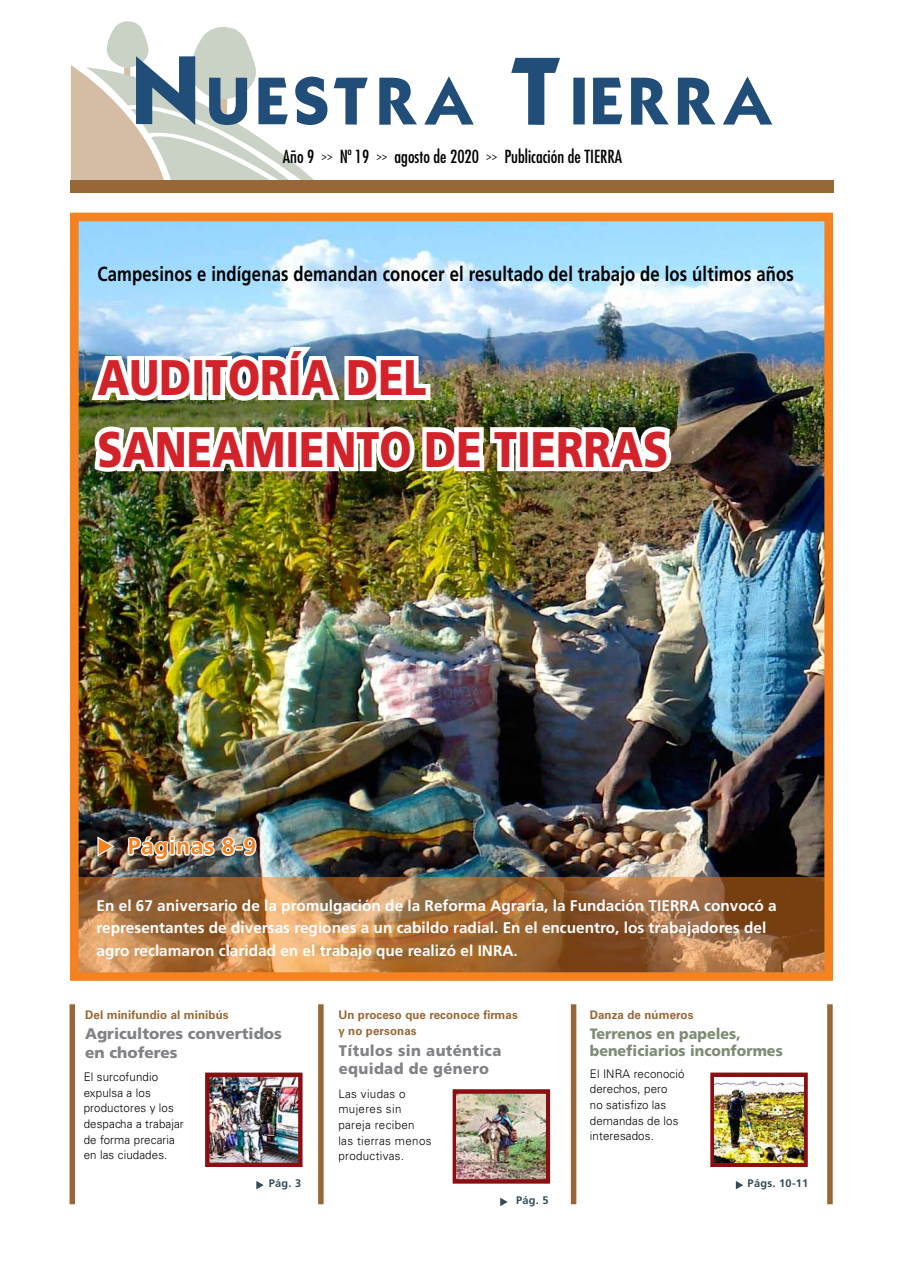
<style>
.page{position:relative;width:904px;height:1276px;background:#fff}
.page>*{position:absolute;margin:0;border:0;box-sizing:border-box;transform-origin:0 0}
.t1{font:66.75px "Mouser";letter-spacing:.055em;color:#204e79}
.t2{font:900 50px/71.1px "Frutiger LT Std";color:#d2232a;scale:.83 1}
.t3{font:700 23px "Frutiger LT Std";letter-spacing:.025em;color:#f58220}
.t4{font:700 20.38px "Frutiger LT Std";letter-spacing:.01em;color:#000;scale:.82 1}
.t5{font:condensed 17.62px "Futura Std";color:#000}
.t6{font:700 15.38px/22.5px "Frutiger LT Std";color:#fff}
.t7{font:900 15.38px "Frutiger LT Std";letter-spacing:.01em;color:#808285;scale:.96 1}
.t8{font:900 15.38px/18.5px "Frutiger LT Std";letter-spacing:.01em;color:#808285}
.t9{font:900 15px "Frutiger LT Std";color:#7f8c75;scale:.95 1}
.t10{font:300 11.88px/15.6px "Univers LT Std";letter-spacing:.01em;color:#000}
.t11{font:700 11.88px/15.6px "Univers LT Std";letter-spacing:.01em;color:#986737}
.t12{font:300 11.88px/15.6px "Univers LT Std";letter-spacing:.03em;color:#000}
.t13{font:700 11px "Frutiger LT Std";letter-spacing:.025em;color:#344b56}
.s1{font-size:95.38px}
</style>
<div class="page">
<img style="left:80px;top:223px;width:743px;height:654px">
<div style="left:70px;top:213px;width:763px;height:768px;border:9px solid #f58220"></div>
<svg style="left:71px;top:877px;width:761px;height:94px;background:#a8703f"></svg>
<svg style="left:71px;top:21px;width:243px;height:159px"></svg>
<div style="left:71px;top:180px;width:763px;height:12px;background:#986737"></div>
<img style="left:210px;top:1077px;width:87px;height:85px">
<div style="left:205px;top:1072px;width:97px;height:95px;border:4px solid #8b0f12"></div>
<svg style="left:710px;top:1072px;width:97px;height:95px;background:#932a24"></svg>
<svg style="left:452px;top:1089px;width:98px;height:94px;background:#953231"></svg>
<div style="left:318px;top:1004px;width:5px;height:200px;background:#986737"></div>
<div style="left:70px;top:1004px;width:5px;height:200px;background:#986737"></div>
<div style="left:571px;top:1004px;width:5px;height:200px;background:#986737"></div>
<div style="left:827px;top:1004px;width:5px;height:200px;background:#986737"></div>
<svg style="left:500px;top:1197px;width:7px;height:9px"></svg>
<svg style="left:735px;top:1181px;width:8px;height:8px"></svg>
<svg style="left:256px;top:1181px;width:8px;height:8px"></svg>
<img style="left:86px;top:342px;width:349px;height:65px">
<img style="left:88px;top:422px;width:587px;height:56px">
<img style="left:127px;top:835px;width:109px;height:27px">
<div style="left:235px;top:845px;width:8px;height:5px;border:2px solid #fff"></div>
<svg style="left:242px;top:835px;width:16px;height:22px"></svg>
<svg style="left:97px;top:835px;width:18px;height:22px"></svg>
<img style="left:714px;top:1077px;width:89px;height:85px">
<img style="left:457px;top:1094px;width:88px;height:84px">
<h1 class="t1" style="left:131px;top:70px;width:643px"><span class="s1">N</span>UESTRA <span class="s1">T</span>IERRA</h1>
<p class="t5" style="left:283px;top:146px;width:340px">Año 9 <sup>&gt;&gt;</sup> Nº 19 <sup>&gt;&gt;</sup> agosto de 2020 <sup>&gt;&gt;</sup> Publicación de TIERRA</p>
<h3 class="t4" style="left:97px;top:262px;width:850px">Campesinos e indígenas demandan conocer el resultado del trabajo de los últimos años</h3>
<h2 class="t2" style="left:97px;top:342px;width:689px">Auditoría del saneamiento de tierras</h2>
<h3 class="t3" style="left:128px;top:833px;width:130px">Páginas 8-9</h3>
<p class="t6" style="left:97px;top:894px;width:681px">En el 67 aniversario de la promulgación de la Reforma Agraria, la Fundación TIERRA convocó a representantes de diversas regiones a un cabildo radial. En el encuentro, los trabajadores del agro reclamaron claridad en el trabajo que realizó el INRA.</p>
<p class="t11" style="left:85px;top:1007px;width:145px">Del minifundio al minibús</p>
<p class="t11" style="left:338px;top:1007px;width:181px">Un proceso que reconoce firmas y no personas</p>
<p class="t11" style="left:590px;top:1007px;width:105px">Danza de números</p>
<p class="t9" style="left:590px;top:1024px;width:160px">Terrenos en papeles,</p>
<p class="t8" style="left:85px;top:1024px;width:198px">Agricultores convertidos en choferes</p>
<p class="t7" style="left:339px;top:1041px;width:171px">Títulos sin auténtica</p>
<p class="t9" style="left:590px;top:1042px;width:205px">beneficiarios inconformes</p>
<p class="t7" style="left:339px;top:1059px;width:158px">equidad de género</p>
<p class="t10" style="left:590px;top:1065px;width:96px">El INRA reconoció derechos, pero<br>no satisfizo las demandas de los interesados.</p>
<p class="t10" style="left:84px;top:1069px;width:102px">El surcofundio expulsa a los productores y los despacha a trabajar de forma precaria en las ciudades.</p>
<p class="t12" style="left:338px;top:1085px;width:95px">Las viudas o mujeres sin pareja reciben las tierras menos productivas.</p>
<p class="t13" style="left:269px;top:1177px;width:34px">Pág. 3</p>
<p class="t13" style="left:747px;top:1177px;width:62px">Págs. 10-11</p>
<p class="t13" style="left:516px;top:1193px;width:34px">Pág. 5</p>
</div>
